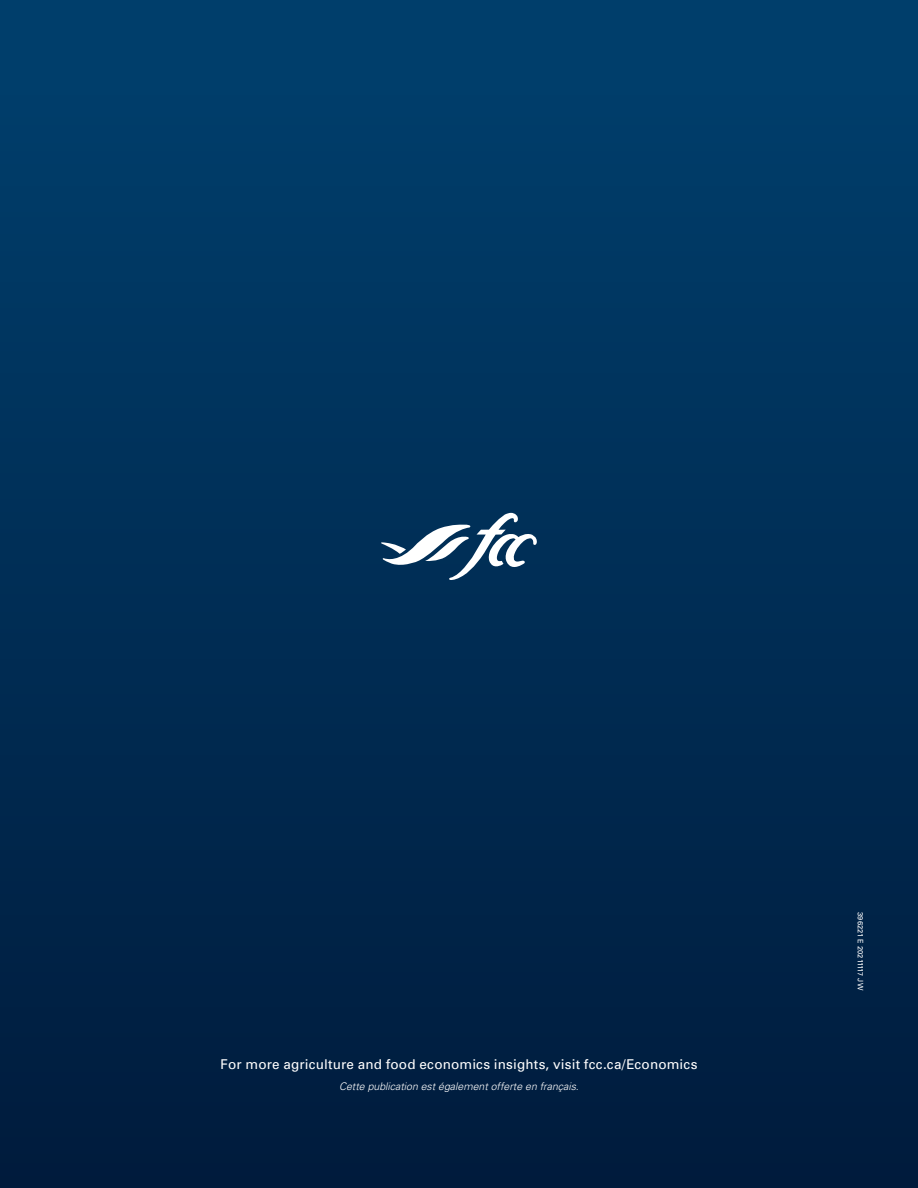
<style>
.page{position:relative;width:918px;height:1188px;background:#003e6b}
.page>*{position:absolute;margin:0;border:0;box-sizing:border-box;transform-origin:0 0}
.t1{font:13.5px "Univers";letter-spacing:.015em;color:#fff}
.t2{font:italic 300 10.5px "Univers";color:#fff}
.t3{font:7.5px "Univers";color:#fff}
</style>
<div class="page">
<div style="left:0;top:94px;width:918px;height:1094px;background:linear-gradient(to bottom,#003d6a,#001b3c)"></div>
<svg style="left:381px;top:513px;width:156px;height:67px;background:#446684"></svg>
<p class="t1" style="left:220px;top:1056px;width:479px">For more agriculture and food economics insights, visit fcc.ca/Economics</p>
<p class="t2" style="left:339px;top:1080px;width:241px">Cette publication est également offerte en français.</p>
<p class="t3" style="left:865px;top:912px;width:79px;rotate:90deg">396221 E 20211117 JW</p>
</div>
